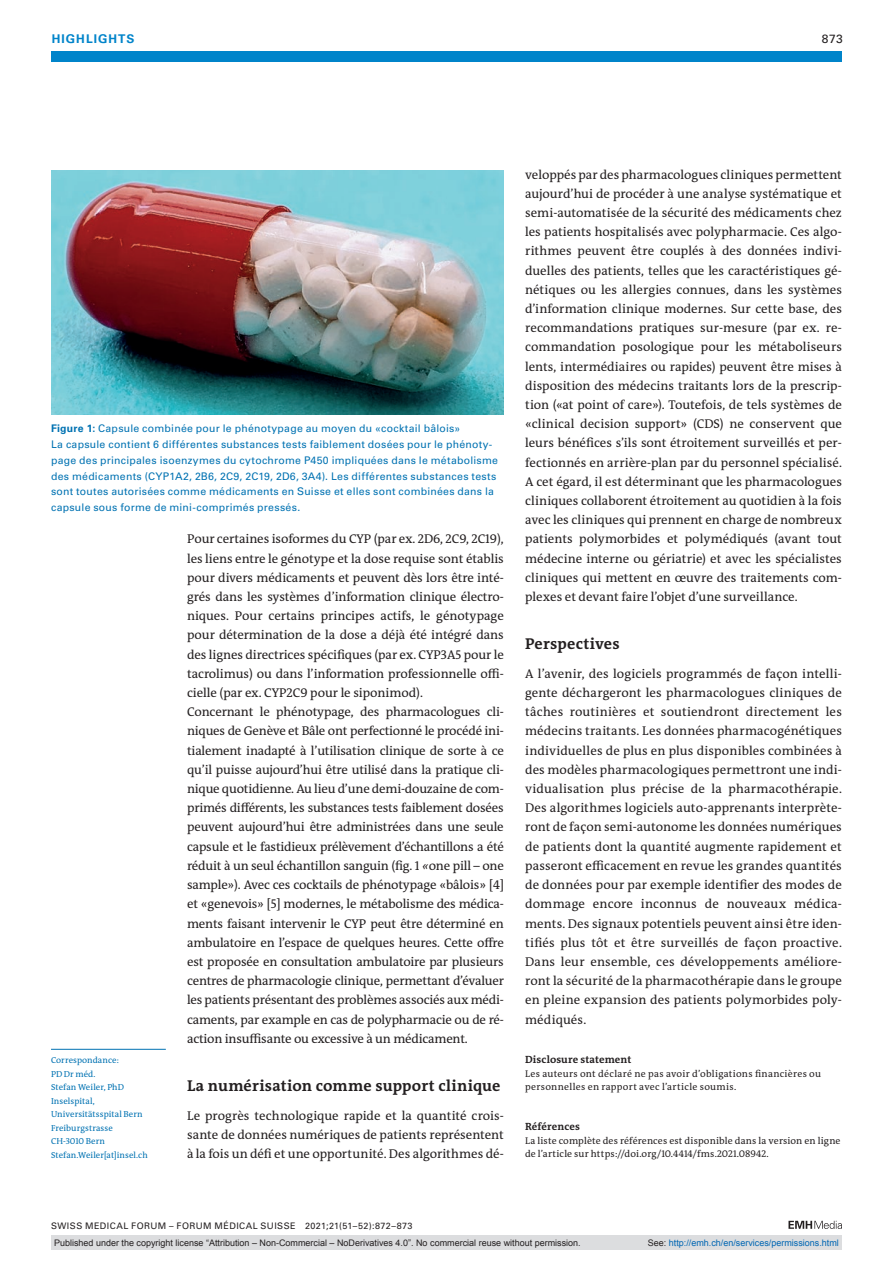
<style>
.page{position:relative;width:893px;height:1263px;background:#fff}
.page>*{position:absolute;margin:0;border:0;box-sizing:border-box;transform-origin:0 0}
.section-h1{font:700 15.75px "The Antiqua B W7";letter-spacing:.015em;color:#231f20}
.section-pn{font:12.75px/19.2px "The Antiqua B W5 Plain";letter-spacing:-.005em;color:#231f20;text-align:justify}
.ressort{font:700 12px "Univers LT Std";color:#0084ca}
.ressort-2{font:12px "Univers LT Std";color:#231f20}
.fig-caption{font:10.5px/15.8px "Univers LT Std";letter-spacing:.025em;color:#0072b2}
.an-funding-statement{font:700 10.5px "The Antiqua B W7";letter-spacing:.01em;color:#231f20}
.online-ref-title{font:700 10.5px "The Antiqua B W7";letter-spacing:.015em;color:#231f20}
.online-ref{font:9.75px/13.5px "The Antiqua B W5 Plain";letter-spacing:.015em;color:#231f20}
.an-funding-statement-2{font:9.75px/13.5px "The Antiqua B W5 Plain";letter-spacing:.03em;color:#231f20}
.t1{font:9px "Arial";color:#231f20}
.fusszeile{font:9px "Univers LT Std";letter-spacing:.05em;color:#231f20}
.t2{font:9px "Arial";color:#0066b3}
.author-address{font:8.7px/13.5px "The Antiqua B W5 Plain";letter-spacing:.01em;color:#0072b2}
.s1{font-weight:700}
.s2{font-style:italic}
.s3{color:#231f20}
</style>
<div class="page">
<div style="left:51px;top:51px;width:791px;height:11px;background:#0084ca"></div>
<svg style="left:788px;top:1221px;width:54px;height:8px"></svg>
<img style="left:51px;top:170px;width:453px;height:244px">
<hr style="left:51px;top:1049px;width:115px;height:1px;background:#0072b2">
<div style="left:51px;top:1235px;width:791px;height:15px;background:#dcdddf"></div>
<p class="ressort" style="left:52px;top:31px;width:19px">Highlights</p>
<p class="ressort-2" style="left:822px;top:31px;width:23px">873</p>
<p class="fig-caption" style="left:51px;top:421px;width:411px"><span class="s1">Figure 1:</span> Capsule combinée pour le phénotypage au moyen du «cocktail bâlois»</p>
<p class="fig-caption" style="left:51px;top:437px;width:449px">La capsule contient 6 différentes substances tests faiblement dosées pour le phénoty&shy;page des principales isoenzymes du cytochrome P450 impliquées dans le métabolisme des médicaments (CYP1A2, 2B6, 2C9, 2C19, 2D6, 3A4). Les différentes substances tests sont toutes autorisées comme médicaments en Suisse et elles sont combinées dans la capsule sous forme de mini-comprimés pressés.</p>
<p class="author-address" style="left:51px;top:1054px;width:98px">Correspondance:<br>PD Dr méd.<br>Stefan Weiler, PhD<br>Inselspital,<br>Universitätsspital Bern<br>Freiburgstrasse<br>CH-3010 Bern<br>Stefan.Weiler[at]insel.ch</p>
<p class="section-pn" style="left:187px;top:530px;width:318px">Pour certaines isoformes du CYP (par ex. 2D6, 2C9, 2C19), les liens entre le génotype et la dose requise sont établis pour divers médicaments et peuvent dès lors être inté&shy;grés dans les systèmes d’information clinique électro&shy;niques. Pour certains principes actifs, le génotypage pour détermination de la dose a déjà été intégré dans des lignes directrices spécifiques (par ex. CYP3A5 pour le tacrolimus) ou dans l’information professionnelle offi&shy;cielle (par ex. CYP2C9 pour le siponimod).</p>
<p class="section-pn" style="left:187px;top:702px;width:318px">Concernant le phénotypage, des pharmacologues cli&shy;niques de Genève et Bâle ont perfectionné le procédé ini&shy;tialement inadapté à l’utilisation clinique de sorte à ce qu’il puisse aujourd’hui être utilisé dans la pratique cli&shy;nique quotidienne. Au lieu d’une demi-douzaine de com&shy;primés différents, les substances tests faiblement dosées peuvent aujourd’hui être administrées dans une seule capsule et le fastidieux prélèvement d’échantillons a été réduit à un seul échantillon sanguin (fig. 1 <span class="s2">«</span>one pill – one sample»). Avec ces cocktails de phénotypage «bâlois» [4] et «genevois» [5] modernes, le métabolisme des médica&shy;ments faisant intervenir le CYP peut être déterminé en ambulatoire en l’espace de quelques heures. Cette offre est proposée en consultation ambulatoire par plusieurs centres de pharmacologie clinique, permettant d’évaluer les patients présentant des problèmes associés aux médi&shy;caments, par example en cas de polypharmacie ou de ré&shy;action insuffisante ou excessive à un médicament.</p>
<p class="section-h1" style="left:187px;top:1075px;width:315px">La numérisation comme support clinique</p>
<p class="section-pn" style="left:187px;top:1106px;width:318px">Le progrès technologique rapide et la quantité crois&shy;sante de données numériques de patients représentent à la fois un défi et une opportunité. Des algorithmes dé-</p>
<p class="section-pn" style="left:525px;top:165px;width:318px">veloppés par des pharmacologues cliniques permettent aujourd’hui de procéder à une analyse systématique et semi-automatisée de la sécurité des médicaments chez les patients hospitalisés avec polypharmacie. Ces algo&shy;rithmes peuvent être couplés à des données indivi&shy;duelles des patients, telles que les caractéristiques gé&shy;nétiques ou les allergies connues, dans les systèmes d’information clinique modernes. Sur cette base, des recommandations pratiques sur-mesure (par ex. re&shy;commandation posologique pour les métaboliseurs lents, intermédiaires ou rapides) peuvent être mises à disposition des médecins traitants lors de la prescrip&shy;tion («at point of care»). Toutefois, de tels systèmes de «clinical decision support» (CDS) ne conservent que leurs bénéfices s’ils sont étroitement surveillés et per&shy;fectionnés en arrière-plan par du personnel spécialisé.<br>A cet égard, il est déterminant que les pharmacologues cliniques collaborent étroitement au quotidien à la fois avec les cliniques qui prennent en charge de nombreux patients polymorbides et polymédiqués (avant tout médecine interne ou gériatrie) et avec les spécialistes cliniques qui mettent en œuvre des traitements com&shy;plexes et devant faire l’objet d’une surveillance.</p>
<p class="section-h1" style="left:525px;top:634px;width:96px">Perspectives</p>
<p class="section-pn" style="left:525px;top:664px;width:318px">A l’avenir, des logiciels programmés de façon intelli&shy;gente déchargeront les pharmacologues cliniques de tâches routinières et soutiendront directement les médecins traitants. Les données pharmacogénétiques individuelles de plus en plus disponibles combinées à des modèles pharmacologiques permettront une indi&shy;vidualisation plus précise de la pharmacothérapie.<br>Des algorithmes logiciels auto-apprenants interprète&shy;ront de façon semi-autonome les données numériques de patients dont la quantité augmente rapidement et passeront efficacement en revue les grandes quantités de données pour par exemple identifier des modes de dommage encore inconnus de nouveaux médica&shy;ments. Des signaux potentiels peuvent ainsi être iden&shy;tifiés plus tôt et être surveillés de façon proactive.<br>Dans leur ensemble, ces développements améliore&shy;ront la sécurité de la pharmacothérapie dans le groupe en pleine expansion des patients polymorbides poly&shy;médiqués.</p>
<p class="an-funding-statement" style="left:525px;top:1053px;width:108px">Disclosure statement</p>
<p class="an-funding-statement-2" style="left:525px;top:1067px;width:297px">Les auteurs ont déclaré ne pas avoir d’obligations financières ou personnelles en rapport avec l’article soumis.</p>
<p class="online-ref-title" style="left:525px;top:1120px;width:56px">Références</p>
<p class="online-ref" style="left:525px;top:1134px;width:317px">La liste complète des références est disponible dans la version en ligne de l’article sur https://doi.org/10.4414/fms.2021.08942.</p>
<p class="fusszeile" style="left:51px;top:1220px;width:363px">SWISS MEDICAL FORUM – FORUM MÉDICAL SUISSE 2021;21(51–52):872–873</p>
<p class="t1" style="left:54px;top:1237px;width:528px">Published under the copyright license “Attribution – Non-Commercial – NoDerivatives 4.0”. No commercial reuse without permission.</p>
<p class="t2" style="left:648px;top:1237px;width:193px"><span class="s3">See:</span> http://emh.ch/en/services/permissions.html</p>
</div>
